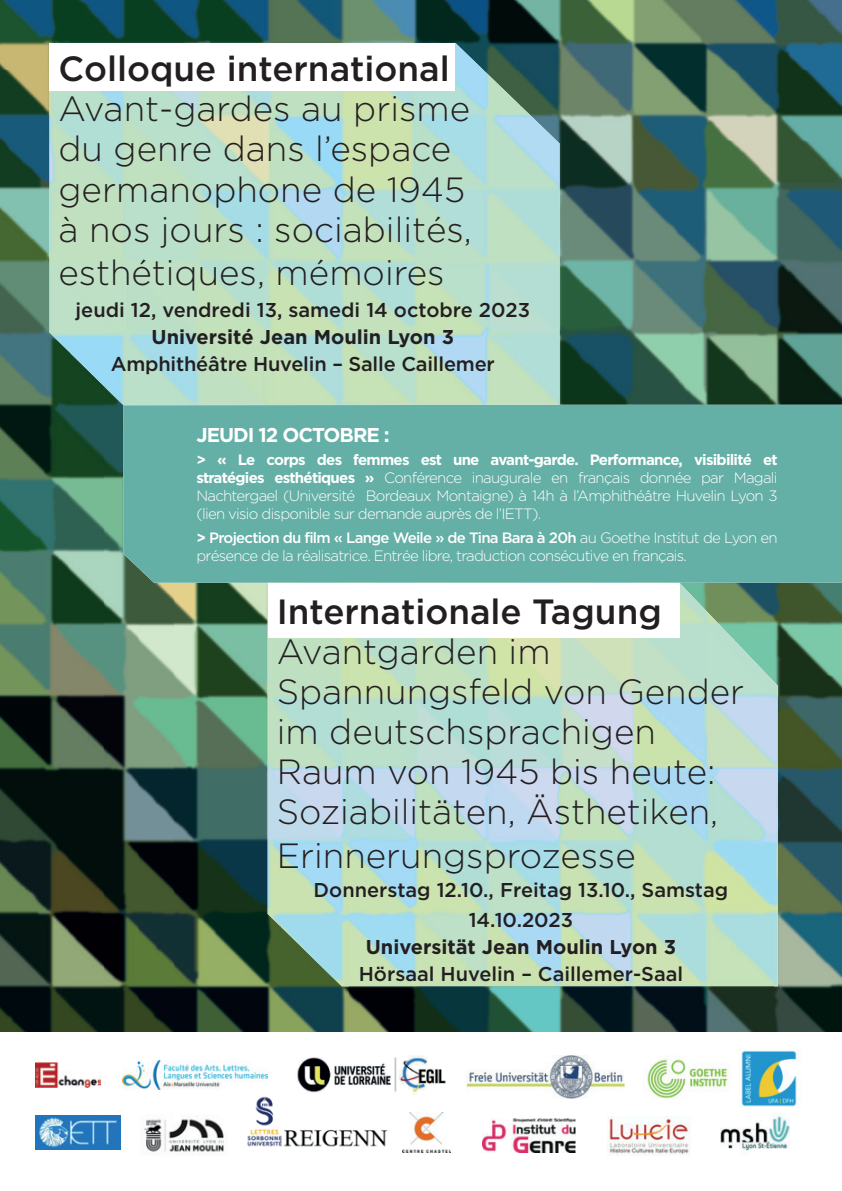
<style>
.page{position:relative;width:842px;height:1191px;background:#fff}
.page>*{position:absolute;margin:0;border:0;box-sizing:border-box;transform-origin:0 0}
.t1{font:300 35px/40px "Gotham";color:#231f20}
.t2{font:500 35px "Gotham";color:#231f20}
.t3{font:500 20px/30px "Gotham";color:#231f20;text-align:center}
.t4{font:700 20px "Gotham";color:#231f20}
.t5{font:700 20px "Gotham";letter-spacing:-.05em;color:#fff}
.t6{font:300 15px/18px "Gotham";letter-spacing:-.05em;color:#fff;text-align:justify}
.s1{font-weight:700}
.s2{font-weight:500}
</style>
<div class="page">
<img style="left:0;top:0;width:842px;height:70px">
<img style="left:0;top:70px;width:68px;height:962px">
<img style="left:559px;top:70px;width:283px;height:35px">
<img style="left:559px;top:105px;width:283px;height:36px">
<img style="left:559px;top:141px;width:283px;height:264px">
<img style="left:68px;top:405px;width:36px;height:627px">
<img style="left:104px;top:405px;width:35px;height:627px">
<img style="left:139px;top:583px;width:35px;height:449px">
<img style="left:174px;top:583px;width:106px;height:449px">
<img style="left:778px;top:583px;width:64px;height:57px">
<img style="left:778px;top:640px;width:64px;height:35px">
<img style="left:778px;top:675px;width:64px;height:36px">
<img style="left:773px;top:711px;width:69px;height:321px">
<img style="left:280px;top:986px;width:70px;height:46px">
<img style="left:350px;top:986px;width:423px;height:46px">
<div style="left:123px;top:405px;width:719px;height:178px;background:#64afa6"></div>
<img style="left:49px;top:43px;width:510px;height:362px">
<svg style="left:123px;top:405px;width:436px;height:1px"></svg>
<img style="left:268px;top:583px;width:510px;height:403px">
<div style="left:49px;top:43px;width:406px;height:47px;background:#fff"></div>
<div style="left:268px;top:583px;width:411px;height:54px;background:#fff"></div>
<img style="left:35px;top:1062px;width:65px;height:25px">
<img style="left:122px;top:1060px;width:146px;height:29px">
<img style="left:297px;top:1055px;width:149px;height:39px">
<img style="left:35px;top:1115px;width:86px;height:34px">
<img style="left:141px;top:1119px;width:87px;height:34px">
<img style="left:247px;top:1096px;width:141px;height:51px">
<img style="left:402px;top:1112px;width:48px;height:40px">
<img style="left:607px;top:1116px;width:83px;height:39px">
<img style="left:647px;top:1059px;width:81px;height:40px">
<img style="left:720px;top:1098px;width:70px;height:53px">
<img style="left:482px;top:1118px;width:93px;height:34px">
<img style="left:466px;top:1055px;width:158px;height:43px">
<img style="left:731px;top:1049px;width:66px;height:58px">
<h1 class="t2" style="left:59px;top:49px;width:393px">Colloque international</h1>
<h1 class="t1" style="left:59px;top:89px;width:415px">Avant-gardes au prisme du genre dans l’espace germanophone de 1945 à nos jours : sociabilités,</h1>
<h1 class="t1" style="left:59px;top:252px;width:388px">esthétiques, mémoires</h1>
<h2 class="t3" style="left:76px;top:294px;width:456px">jeudi 12, vendredi 13, samedi 14 octobre 2023</h2>
<h2 class="t4" style="left:152px;top:325px;width:304px">Université Jean Moulin Lyon 3</h2>
<h2 class="t3" style="left:111px;top:348px;width:386px">Amphithéâtre Huvelin – Salle Caillemer</h2>
<h2 class="t5" style="left:196px;top:423px;width:195px">JEUDI 12 OCTOBRE :</h2>
<p class="t6" style="left:196px;top:451px;width:583px"><span class="s1">&gt; « Le corps des femmes est une avant-garde. Performance, visibilité et stratégies esthétiques »</span> Conférence inaugurale en français donnée par Magali Nachtergael (Université Bordeaux Montaigne) à 14h à l’Amphithéâtre Huvelin Lyon 3 (lien visio disponible sur demande auprès de l’IETT).</p>
<p class="t6" style="left:196px;top:528px;width:583px"><span class="s1">&gt;</span> <span class="s2">Projection du film « Lange Weile » de Tina Bara à 20h</span> au Goethe Institut de Lyon en présence de la réalisatrice. Entrée libre, traduction consécutive en français.</p>
<h1 class="t2" style="left:277px;top:592px;width:387px">Internationale Tagung</h1>
<h1 class="t1" style="left:277px;top:631px;width:469px">Avantgarden im<br>Spannungsfeld von Gender im deutschsprachigen<br>Raum von 1945 bis heute:<br>Soziabilitäten, Ästhetiken,</h1>
<h1 class="t1" style="left:277px;top:834px;width:361px">Erinnerungsprozesse</h1>
<h2 class="t3" style="left:314px;top:874px;width:416px">Donnerstag 12.10., Freitag 13.10., Samstag<br>14.10.2023</h2>
<h2 class="t4" style="left:366px;top:935px;width:312px">Universität Jean Moulin Lyon 3</h2>
<h2 class="t3" style="left:359px;top:958px;width:326px">Hörsaal Huvelin – Caillemer-Saal</h2>
</div>
